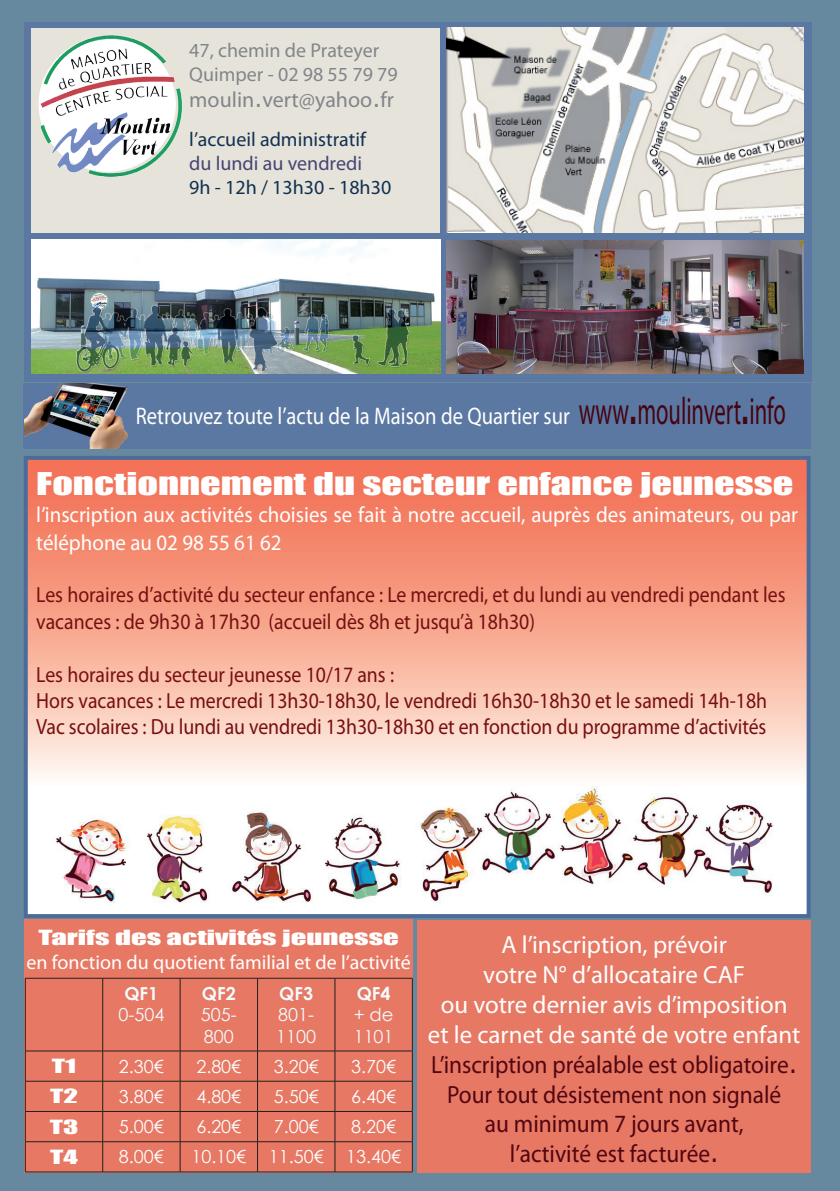
<style>
.page{position:relative;width:840px;height:1191px;background:#fff}
.page>*{position:absolute;margin:0;border:0;box-sizing:border-box;transform-origin:0 0}
.t1{font:28.8px "Impact";color:#fff;scale:1.4 1}
.t2{font:24.8px/29.8px "Myriad Pro";color:#520611;text-align:center;scale:.94 1}
.t3{font:24px "Myriad Pro";color:#fff;scale:.86 1}
.t4{font:22px/26.4px "Myriad Pro";color:#770f11;scale:.9 1}
.t5{font:22px/28px "Myriad Pro";color:#fff;scale:.95 1}
.t6{font:22px "Myriad Pro";color:#82858b}
.t7{font:20px "Myriad Pro";color:#fff}
.t8{font:20px "Myriad Pro";color:#113152}
.t9{font:20px/24px "Myriad Pro";color:#82858b}
.t10{font:20px "Myriad Pro";color:#474474}
.t11{font:19.2px "Impact";color:#fff;scale:1.6 1}
.t12{font:18px "Century Gothic";color:#fff}
.t13{font:18px/21.6px "Century Gothic";color:#f4fbfd}
.t14{font:700 18px "Century Gothic";color:#f4fbfd}
.t15{font:18px "Impact";color:#fff;scale:1.6 1}
.s1{font-family:"Verdana"}
.s2{font-size:38.4px;color:#450412}
.s3{font-family:"Verdana";font-weight:700;font-size:38.4px;color:#450412}
.s4{color:#fff}
</style>
<div class="page">
<div style="left:0;top:0;width:839px;height:1191px;background:#67899f"></div>
<svg style="left:29px;top:461px;width:776px;height:452px;background:#f8b09c"></svg>
<div style="left:24px;top:456px;width:786px;height:462px;border:4px solid #4b6c9a"></div>
<div style="left:24px;top:919px;width:389px;height:254px;background:#e67864"></div>
<div style="left:417px;top:920px;width:393px;height:252px;background:#e67864"></div>
<hr style="left:25px;top:978px;width:78px;height:1px;background:#231f20">
<hr style="left:25px;top:978px;width:1px;height:72px;background:#231f20">
<hr style="left:103px;top:978px;width:77px;height:1px;background:#231f20">
<hr style="left:102px;top:978px;width:1px;height:72px;background:#231f20">
<hr style="left:180px;top:978px;width:77px;height:1px;background:#231f20">
<hr style="left:180px;top:978px;width:1px;height:72px;background:#231f20">
<hr style="left:257px;top:978px;width:78px;height:1px;background:#231f20">
<hr style="left:257px;top:978px;width:1px;height:72px;background:#231f20">
<hr style="left:335px;top:978px;width:77px;height:1px;background:#231f20">
<hr style="left:334px;top:978px;width:1px;height:72px;background:#231f20">
<hr style="left:412px;top:978px;width:1px;height:72px;background:#231f20">
<hr style="left:25px;top:1050px;width:78px;height:1px;background:#231f20">
<hr style="left:25px;top:1051px;width:1px;height:30px;background:#231f20">
<hr style="left:103px;top:1050px;width:77px;height:1px;background:#231f20">
<hr style="left:102px;top:1051px;width:1px;height:30px;background:#231f20">
<hr style="left:180px;top:1050px;width:77px;height:1px;background:#231f20">
<hr style="left:180px;top:1051px;width:1px;height:30px;background:#231f20">
<hr style="left:257px;top:1050px;width:78px;height:1px;background:#231f20">
<hr style="left:257px;top:1051px;width:1px;height:30px;background:#231f20">
<hr style="left:335px;top:1050px;width:77px;height:1px;background:#231f20">
<hr style="left:334px;top:1051px;width:1px;height:30px;background:#231f20">
<hr style="left:412px;top:1051px;width:1px;height:30px;background:#231f20">
<hr style="left:25px;top:1081px;width:78px;height:1px;background:#231f20">
<hr style="left:25px;top:1081px;width:1px;height:30px;background:#231f20">
<hr style="left:103px;top:1081px;width:77px;height:1px;background:#231f20">
<hr style="left:102px;top:1081px;width:1px;height:30px;background:#231f20">
<hr style="left:180px;top:1081px;width:77px;height:1px;background:#231f20">
<hr style="left:180px;top:1081px;width:1px;height:30px;background:#231f20">
<hr style="left:257px;top:1081px;width:78px;height:1px;background:#231f20">
<hr style="left:257px;top:1081px;width:1px;height:30px;background:#231f20">
<hr style="left:335px;top:1081px;width:77px;height:1px;background:#231f20">
<hr style="left:334px;top:1081px;width:1px;height:30px;background:#231f20">
<hr style="left:412px;top:1081px;width:1px;height:30px;background:#231f20">
<hr style="left:25px;top:1111px;width:78px;height:1px;background:#231f20">
<hr style="left:25px;top:1111px;width:1px;height:30px;background:#231f20">
<hr style="left:103px;top:1111px;width:77px;height:1px;background:#231f20">
<hr style="left:102px;top:1111px;width:1px;height:30px;background:#231f20">
<hr style="left:180px;top:1111px;width:77px;height:1px;background:#231f20">
<hr style="left:180px;top:1111px;width:1px;height:30px;background:#231f20">
<hr style="left:257px;top:1111px;width:78px;height:1px;background:#231f20">
<hr style="left:257px;top:1111px;width:1px;height:30px;background:#231f20">
<hr style="left:335px;top:1111px;width:77px;height:1px;background:#231f20">
<hr style="left:334px;top:1111px;width:1px;height:30px;background:#231f20">
<hr style="left:412px;top:1111px;width:1px;height:30px;background:#231f20">
<hr style="left:25px;top:1141px;width:78px;height:1px;background:#231f20">
<hr style="left:25px;top:1141px;width:1px;height:30px;background:#231f20">
<hr style="left:103px;top:1141px;width:77px;height:1px;background:#231f20">
<hr style="left:102px;top:1141px;width:1px;height:30px;background:#231f20">
<hr style="left:180px;top:1141px;width:77px;height:1px;background:#231f20">
<hr style="left:180px;top:1141px;width:1px;height:30px;background:#231f20">
<hr style="left:257px;top:1141px;width:78px;height:1px;background:#231f20">
<hr style="left:257px;top:1141px;width:1px;height:30px;background:#231f20">
<hr style="left:335px;top:1141px;width:77px;height:1px;background:#231f20">
<hr style="left:334px;top:1141px;width:1px;height:30px;background:#231f20">
<hr style="left:412px;top:1141px;width:1px;height:30px;background:#231f20">
<hr style="left:25px;top:1171px;width:78px;height:1px;background:#231f20">
<hr style="left:103px;top:1171px;width:77px;height:1px;background:#231f20">
<hr style="left:180px;top:1171px;width:77px;height:1px;background:#231f20">
<hr style="left:257px;top:1171px;width:78px;height:1px;background:#231f20">
<hr style="left:335px;top:1171px;width:77px;height:1px;background:#231f20">
<div style="left:24px;top:22px;width:786px;height:359px;background:#5b78a2"></div>
<img style="left:446px;top:28px;width:357px;height:204px">
<img style="left:31px;top:240px;width:409px;height:134px">
<div style="left:31px;top:28px;width:408px;height:205px;background:#e6e4da"></div>
<img style="left:40px;top:35px;width:142px;height:142px">
<img style="left:446px;top:240px;width:357px;height:134px">
<div style="left:24px;top:383px;width:786px;height:65px;background:#5b78a2"></div>
<img style="left:24px;top:383px;width:104px;height:65px">
<img style="left:42px;top:807px;width:366px;height:102px">
<img style="left:408px;top:787px;width:371px;height:122px">
<p class="t9" style="left:189px;top:38px;width:210px">47, chemin de Prateyer<br>Quimper - 02 98 55 79 79</p>
<p class="t6" style="left:189px;top:86px;width:206px">moulin<span class="s1">.</span>vert@yahoo<span class="s1">.</span>fr</p>
<p class="t8" style="left:189px;top:127px;width:178px">l’accueil administratif</p>
<p class="t10" style="left:189px;top:151px;width:174px">du lundi au vendredi</p>
<p class="t8" style="left:189px;top:175px;width:203px">9h - 12h / 13h30 - 18h30</p>
<p class="t3" style="left:136px;top:401px;width:757px">Retrouvez toute l’actu de la Maison de Quartier sur <span class="s2">www</span><span class="s3">.</span><span class="s2">moulinvert</span><span class="s3">.</span><span class="s2">info</span></p>
<h1 class="t1" style="left:36px;top:461px;width:542px">Fonctionnement du secteur enfance jeunesse</h1>
<p class="t5" style="left:36px;top:500px;width:803px">l’inscription aux activités choisies se fait à notre accueil, auprès des animateurs, ou par téléphone au 02 98 55 61 62</p>
<p class="t4" style="left:36px;top:581px;width:833px">Les horaires d’activité du secteur enfance : Le mercredi, et du lundi au vendredi pendant les vacances : de 9h30 à 17h30 (accueil dès 8h et jusqu’à 18h30)</p>
<p class="t4" style="left:36px;top:660px;width:813px">Les horaires du secteur jeunesse 10/17 ans :<br>Hors vacances : Le mercredi 13h30-18h30, le vendredi 16h30-18h30 et le samedi 14h-18h<br>Vac scolaires : Du lundi au vendredi 13h30-18h30 et en fonction du programme d’activités</p>
<p class="t11" style="left:38px;top:922px;width:227px">Tarifs des activités jeunesse</p>
<p class="t7" style="left:27px;top:949px;width:385px">en fonction du quotient familial et de l’activité</p>
<p class="t14" style="left:124px;top:979px;width:35px">QF1</p>
<p class="t13" style="left:118px;top:1003px;width:47px">0-504</p>
<p class="t14" style="left:202px;top:979px;width:35px">QF2</p>
<p class="t13" style="left:201px;top:1003px;width:37px">505-<br>800</p>
<p class="t14" style="left:279px;top:979px;width:35px">QF3</p>
<p class="t13" style="left:276px;top:1003px;width:41px">801-<br>1100</p>
<p class="t14" style="left:356px;top:979px;width:35px">QF4</p>
<p class="t13" style="left:353px;top:1003px;width:41px">+ de<br>1101</p>
<p class="t15" style="left:52px;top:1052px;width:17px">T1</p>
<p class="t12" style="left:119px;top:1053px;width:46px">2.30€</p>
<p class="t12" style="left:196px;top:1053px;width:46px">2.80€</p>
<p class="t12" style="left:273px;top:1053px;width:46px">3.20€</p>
<p class="t12" style="left:351px;top:1053px;width:46px">3.70€</p>
<p class="t15" style="left:50px;top:1082px;width:19px">T2</p>
<p class="t12" style="left:119px;top:1083px;width:46px">3.80€</p>
<p class="t12" style="left:196px;top:1083px;width:46px">4.80€</p>
<p class="t12" style="left:273px;top:1083px;width:46px">5.50€</p>
<p class="t12" style="left:351px;top:1083px;width:46px">6.40€</p>
<p class="t15" style="left:50px;top:1112px;width:19px">T3</p>
<p class="t12" style="left:119px;top:1113px;width:46px">5.00€</p>
<p class="t12" style="left:196px;top:1113px;width:46px">6.20€</p>
<p class="t12" style="left:273px;top:1113px;width:46px">7.00€</p>
<p class="t12" style="left:351px;top:1113px;width:46px">8.20€</p>
<p class="t15" style="left:50px;top:1143px;width:19px">T4</p>
<p class="t12" style="left:119px;top:1144px;width:46px">8.00€</p>
<p class="t12" style="left:191px;top:1144px;width:211px">10.10€ 11.50€ 13.40€</p>
<p class="t2" style="left:427px;top:929px;width:397px"><span class="s4">A l’inscription, prévoir<br>votre N° d’allocataire CAF<br>ou votre dernier avis d’imposition et le carnet de santé de votre enfant<br></span>L’inscription préalable est obligatoire<span class="s1">.<br></span>Pour tout désistement non signalé<br>au minimum 7 jours avant,<br>l’activité est facturée<span class="s1">.</span></p>
</div>
